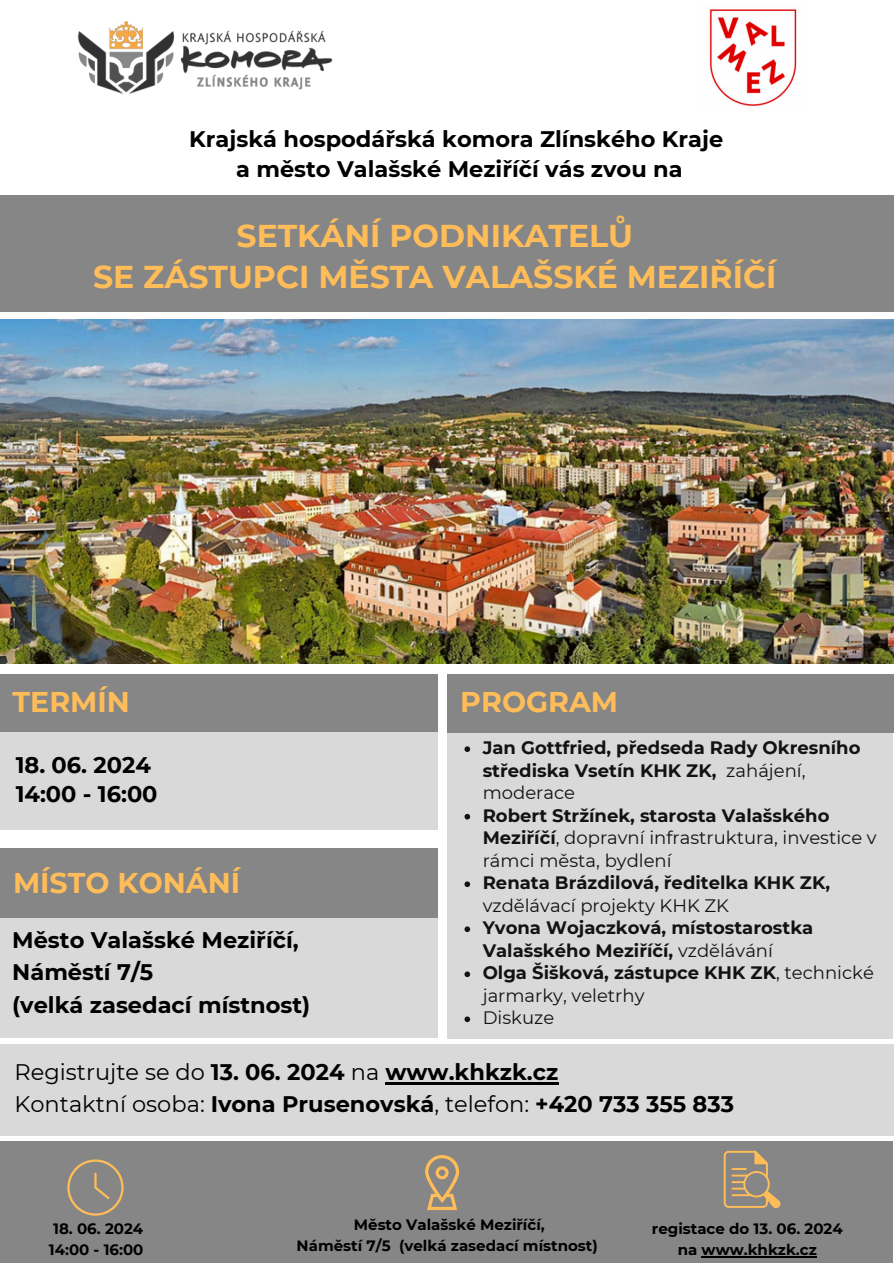
<style>
.page{position:relative;width:894px;height:1264px;background:#fff}
.page>*{position:absolute;margin:0;border:0;box-sizing:border-box;transform-origin:0 0}
.t1{font:700 31.5px/40.5px "Montserrat";color:#ffbd59;text-align:center}
.t2{font:700 28.5px "Montserrat";color:#ffbd59}
.t3{font:700 22.5px/32.7px "Montserrat";color:#000}
.t4{font:700 18px/22.5px "Montserrat";color:#121212}
.t5{font:18px/22.5px "Montserrat";color:#121212}
.t6{font:700 15px/21.5px "Montserrat";color:#000}
.s1{font-weight:400}
.s2{font-weight:700}
</style>
<div class="page">
<div style="left:447px;top:731px;width:445px;height:307px;background:#d9d9d9"></div>
<svg style="left:464px;top:746px;width:6px;height:6px"></svg>
<svg style="left:464px;top:813px;width:6px;height:6px"></svg>
<svg style="left:464px;top:881px;width:6px;height:6px"></svg>
<svg style="left:464px;top:926px;width:6px;height:6px"></svg>
<svg style="left:464px;top:971px;width:6px;height:6px"></svg>
<svg style="left:464px;top:1016px;width:6px;height:6px"></svg>
<div style="left:0;top:674px;width:437px;height:57px;background:#868686"></div>
<img style="left:77px;top:21px;width:256px;height:73px">
<div style="left:447px;top:674px;width:446px;height:58px;background:#868686"></div>
<div style="left:0;top:732px;width:437px;height:97px;background:#d9d9d9"></div>
<div style="left:0;top:848px;width:437px;height:70px;background:#868686"></div>
<div style="left:0;top:918px;width:437px;height:119px;background:#d9d9d9"></div>
<div style="left:0;top:1141px;width:892px;height:122px;background:#868686"></div>
<svg style="left:67px;top:1159px;width:56px;height:56px"></svg>
<svg style="left:425px;top:1155px;width:34px;height:54px"></svg>
<svg style="left:723px;top:1150px;width:58px;height:59px"></svg>
<img style="left:709px;top:9px;width:88px;height:97px">
<img style="left:0;top:319px;width:893px;height:344px">
<div style="left:0;top:195px;width:893px;height:116px;background:#868686"></div>
<div style="left:0;top:1044px;width:893px;height:91px;background:#d9d9d9"></div>
<hr style="left:385px;top:1081px;width:173px;height:3px;background:#000">
<hr style="left:701px;top:1256px;width:115px;height:1px;background:#000">
<p class="t3" style="left:189px;top:125px;width:535px;line-height:29.2px;text-align:center">Krajská hospodářská komora Zlínského Kraje a město Valašské Meziříčí vás zvou na</p>
<h1 class="t1" style="left:93px;top:216px;width:684px">SETKÁNÍ PODNIKATELŮ<br>SE ZÁSTUPCI MĚSTA VALAŠSKÉ MEZIŘÍČÍ</h1>
<h1 class="t2" style="left:13px;top:684px;width:119px">TERMÍN</h1>
<p class="t3" style="left:16px;top:749px;width:143px;line-height:29.2px">18. 06. 2024<br>14:00 - 16:00</p>
<p class="t2" style="left:13px;top:865px;width:228px">MÍSTO KONÁNÍ</p>
<p class="t3" style="left:12px;top:923px;width:299px">Město Valašské Meziříčí,<br>Náměstí 7/5<br>(velká zasedací místnost)</p>
<p class="t2" style="left:460px;top:684px;width:159px">PROGRAM</p>
<p class="t4" style="left:482px;top:736px;width:379px">Jan Gottfried, předseda Rady Okresního střediska Vsetín KHK ZK, <span class="s1">zahájení,</span></p>
<p class="t5" style="left:482px;top:781px;width:395px">moderace<br><span class="s2">Robert Stržínek, starosta Valašského<br>Meziříčí</span>, dopravní infrastruktura, investice v rámci města, bydlení</p>
<h2 class="t4" style="left:482px;top:871px;width:349px">Renata Brázdilová, ředitelka KHK ZK, <span class="s1">vzdělávací projekty KHK ZK</span></h2>
<h1 class="t4" style="left:482px;top:916px;width:332px">Yvona Wojaczková, místostarostka<br>Valašského Meziříčí, <span class="s1">vzdělávání</span></h1>
<p class="t5" style="left:482px;top:961px;width:392px"><span class="s2">Olga Šišková, zástupce KHK ZK</span>, technické jarmarky, veletrhy</p>
<h1 class="t5" style="left:482px;top:1006px;width:73px">Diskuze</h1>
<h2 class="t3" style="left:15px;top:1055px;width:721px"><span class="s1">Registrujte se do</span> 13. 06. 2024 <span class="s1">na</span> www.khkzk.cz<br><span class="s1">Kontaktní osoba:</span> Ivona Prusenovská<span class="s1">, telefon:</span> +420 733 355 833</h2>
<p class="t6" style="left:354px;top:1213px;width:192px">Město Valašské Meziříčí,</p>
<p class="t6" style="left:296px;top:1234px;width:302px">Náměstí 7/5 (velká zasedací místnost)</p>
<h3 class="t6" style="left:49px;top:1217px;width:96px">18. 06. 2024<br>14:00 - 16:00</h3>
<p class="t6" style="left:651px;top:1217px;width:192px">registace do 13. 06. 2024</p>
<p class="t6" style="left:677px;top:1239px;width:141px">na www.khkzk.cz</p>
</div>
